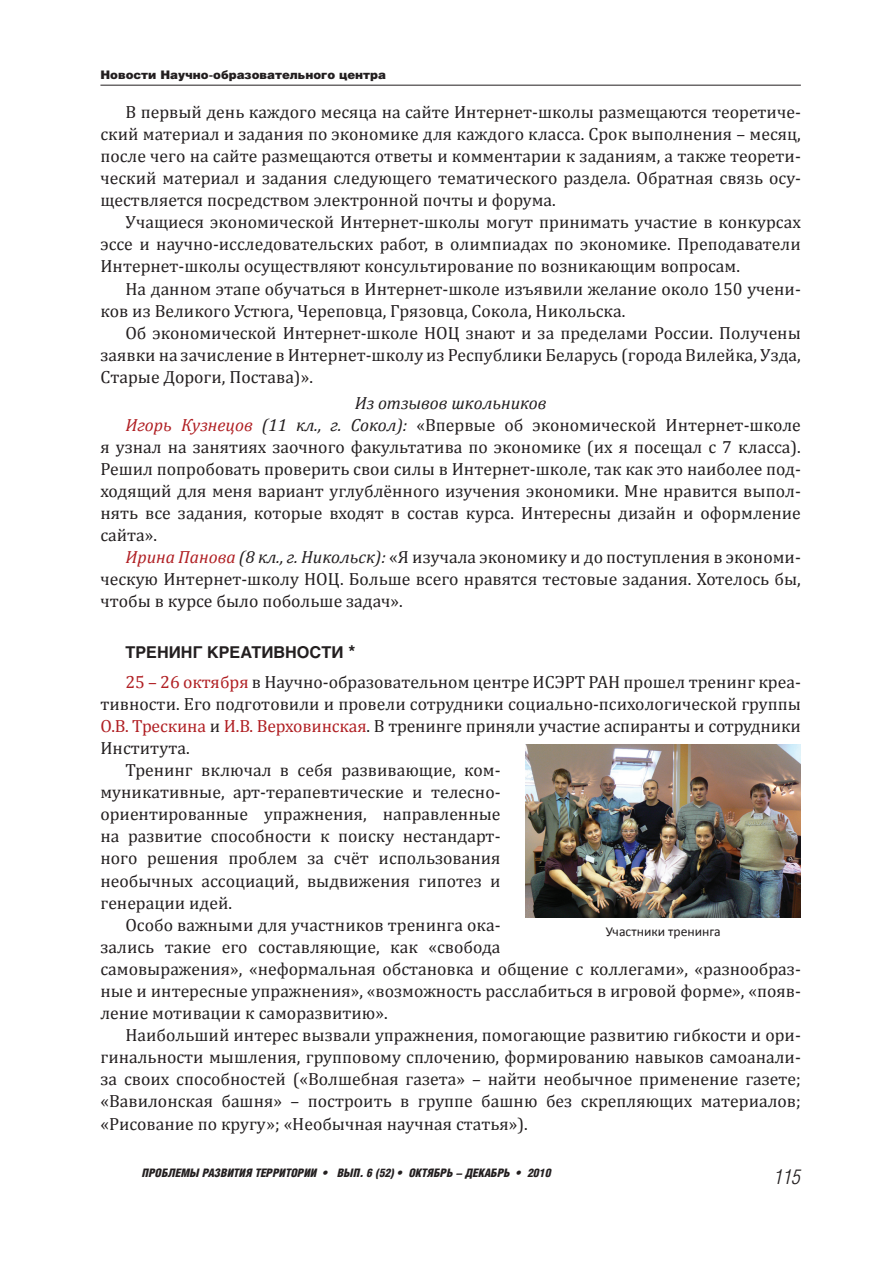
<style>
.page{position:relative;width:893px;height:1263px;background:#fff}
.page>*{position:absolute;margin:0;border:0;box-sizing:border-box;transform-origin:0 0}
.t1{font:italic 300 20.55px "Helios Cond";color:#231f20}
.t2{font:17.7px/22px "Cambria";color:#231f20;text-align:justify}
.t3{font:italic 17.7px "Cambria";color:#231f20}
.t4{font:700 16.2px "Helios";color:#231f20}
.t5{font:13.65px "Calibri";color:#231f20}
.t6{font:italic 900 11.7px "Helios Cond";color:#231f20}
.t7{font:900 11.7px "Helios";color:#231f20}
.s1{font-style:italic;color:#b01f23}
.s2{font-style:italic}
.s3{font-size:17.7px}
.s4{color:#b01f23}
</style>
<div class="page">
<hr style="left:100px;top:85px;width:700px;height:1px;background:#231f20">
<img style="left:525px;top:745px;width:275px;height:173px">
<p class="t7" style="left:100px;top:67px;width:287px">Новости Научно-образовательного центра</p>
<p class="t2" style="left:100px;top:101px;width:702px;text-indent:25px">В первый день каждого месяца на сайте Интернет-школы размещаются теоретиче&shy;ский материал и задания по экономике для каждого класса. Срок выполнения – месяц, после чего на сайте размещаются ответы и комментарии к заданиям, а также теорети&shy;ческий материал и задания следующего тематического раздела. Обратная связь осу&shy;ществляется посредством электронной почты и форума.</p>
<p class="t2" style="left:100px;top:211px;width:702px;text-indent:25px">Учащиеся экономической Интернет-школы могут принимать участие в конкурсах эссе и научно-исследовательских работ, в олимпиадах по экономике. Преподаватели Интернет-школы осуществляют консультирование по возникающим вопросам.</p>
<p class="t2" style="left:100px;top:277px;width:702px;text-indent:25px">На данном этапе обучаться в Интернет-школе изъявили желание около 150 учени&shy;ков из Великого Устюга, Череповца, Грязовца, Сокола, Никольска.</p>
<p class="t2" style="left:100px;top:321px;width:702px;text-indent:25px">Об экономической Интернет-школе НОЦ знают и за пределами России. Получены заявки на зачисление в Интернет-школу из Республики Беларусь (города Вилейка, Узда, Старые Дороги, Постава)».</p>
<p class="t3" style="left:355px;top:392px;width:193px">Из отзывов школьников</p>
<p class="t2" style="left:125px;top:414px;width:677px"><span class="s1">Игорь Кузнецов</span> <span class="s2">(11 кл., г. Сокол):</span> «Впервые об экономической Интернет-школе</p>
<p class="t2" style="left:100px;top:436px;width:702px">я узнал на занятиях заочного факультатива по экономике (их я посещал с 7 класса).</p>
<p class="t2" style="left:100px;top:458px;width:702px">Решил попробовать проверить свои силы в Интернет-школе, так как это наиболее под-</p>
<p class="t2" style="left:100px;top:480px;width:702px">ходящий для меня вариант углублённого изучения экономики. Мне нравится выпол-</p>
<p class="t2" style="left:100px;top:502px;width:702px">нять все задания, которые входят в состав курса. Интересны дизайн и оформление</p>
<p class="t2" style="left:100px;top:524px;width:58px">сайта».</p>
<p class="t2" style="left:125px;top:546px;width:677px"><span class="s1">Ирина Панова</span> <span class="s2">(8 кл., г. Никольск):</span> «Я изучала экономику и до поступления в экономи-</p>
<p class="t2" style="left:100px;top:568px;width:702px">ческую Интернет-школу НОЦ. Больше всего нравятся тестовые задания. Хотелось бы,</p>
<p class="t2" style="left:100px;top:590px;width:304px">чтобы в курсе было побольше задач».</p>
<p class="t4" style="left:125px;top:643px;width:231px">ТРЕНИНГ КРЕАТИВНОСТИ <span class="s3">*</span></p>
<p class="t2" style="left:125px;top:671px;width:677px"><span class="s4">25 – 26 октября</span> в Научно-образовательном центре ИСЭРТ РАН прошел тренинг креа-</p>
<p class="t2" style="left:100px;top:693px;width:702px">тивности. Его подготовили и провели сотрудники социально-психологической группы</p>
<p class="t2" style="left:100px;top:715px;width:702px"><span class="s4">О.В. Трескина</span> и <span class="s4">И.В. Верховинская</span>. В тренинге приняли участие аспиранты и сотрудники</p>
<p class="t2" style="left:100px;top:737px;width:91px">Института.</p>
<p class="t2" style="left:125px;top:759px;width:376px">Тренинг включал в себя развивающие, ком-</p>
<p class="t2" style="left:100px;top:781px;width:401px">муникативные, арт-терапевтические и телесно-</p>
<p class="t2" style="left:100px;top:803px;width:401px">ориентированные упражнения, направленные</p>
<p class="t2" style="left:100px;top:825px;width:401px">на развитие способности к поиску нестандарт-</p>
<p class="t2" style="left:100px;top:847px;width:401px">ного решения проблем за счёт использования</p>
<p class="t2" style="left:100px;top:869px;width:401px">необычных ассоциаций, выдвижения гипотез и</p>
<p class="t2" style="left:100px;top:891px;width:133px">генерации идей.</p>
<p class="t2" style="left:125px;top:913px;width:376px">Особо важными для участников тренинга ока-</p>
<p class="t2" style="left:100px;top:935px;width:401px">зались такие его составляющие, как «свобода</p>
<p class="t2" style="left:100px;top:957px;width:702px">самовыражения», «неформальная обстановка и общение с коллегами», «разнообраз-</p>
<p class="t2" style="left:100px;top:979px;width:702px">ные и интересные упражнения», «возможность расслабиться в игровой форме», «появ-</p>
<p class="t2" style="left:100px;top:1001px;width:289px">ление мотивации к саморазвитию».</p>
<p class="t2" style="left:125px;top:1023px;width:677px">Наибольший интерес вызвали упражнения, помогающие развитию гибкости и ори-</p>
<p class="t2" style="left:100px;top:1045px;width:702px">гинальности мышления, групповому сплочению, формированию навыков самоанали-</p>
<p class="t2" style="left:100px;top:1068px;width:702px">за своих способностей («Волшебная газета» – найти необычное применение газете;</p>
<p class="t2" style="left:100px;top:1090px;width:702px">«Вавилонская башня» – построить в группе башню без скрепляющих материалов;</p>
<p class="t2" style="left:100px;top:1112px;width:429px">«Рисование по кругу»; «Необычная научная статья»).</p>
<p class="t5" style="left:605px;top:925px;width:117px">Участники тренинга</p>
<p class="t6" style="left:142px;top:1166px;width:410px">ПРОБЛЕМЫ РАЗВИТИЯ ТЕРРИТОРИИ • ВЫП. 6 (52) • ОКТЯБРЬ – ДЕКАБРЬ • 2010</p>
<p class="t1" style="left:774px;top:1165px;width:28px">115</p>
</div>
